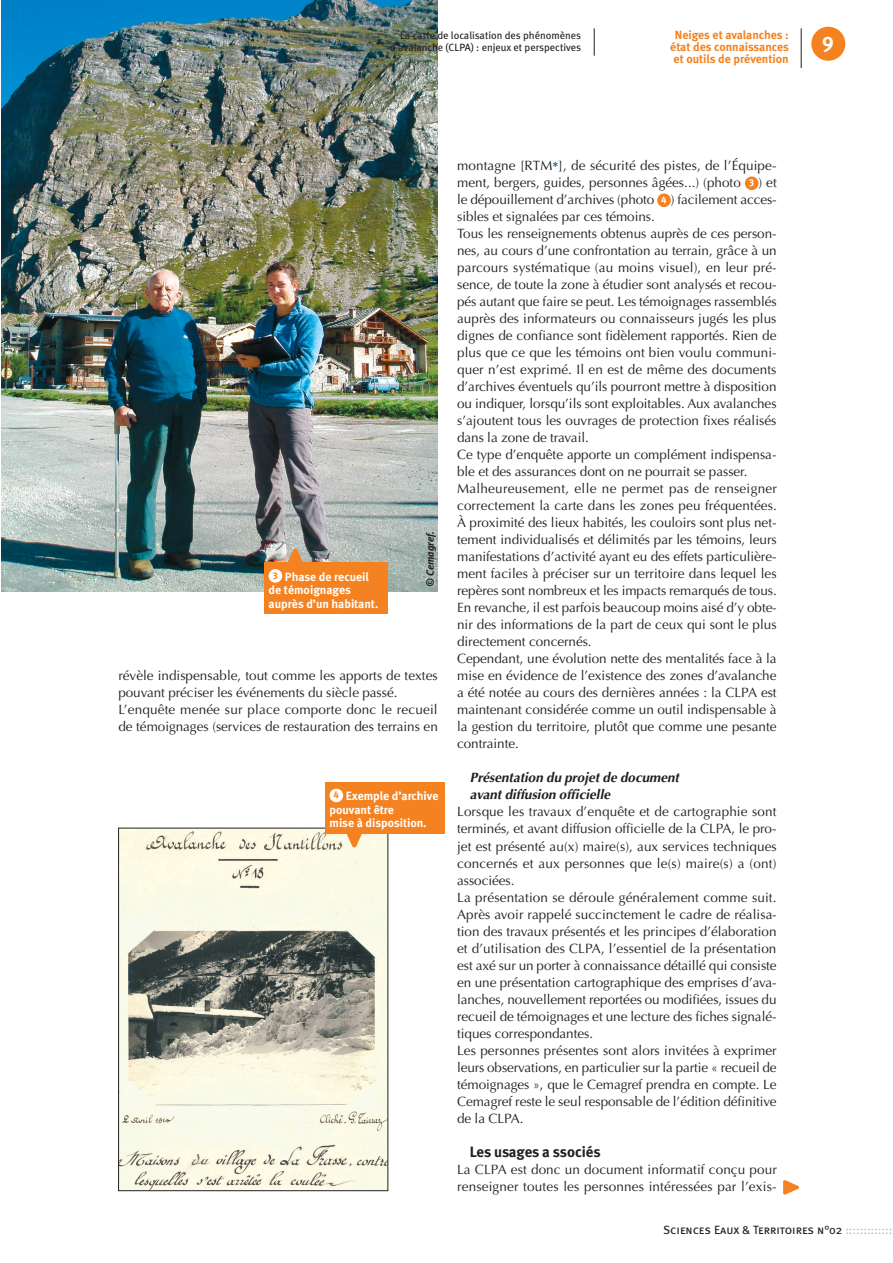
<style>
.page{position:relative;width:893px;height:1263px;background:#fff}
.page>*{position:absolute;margin:0;border:0;box-sizing:border-box;transform-origin:0 0}
.t1{font:21px "Meta Bold Caps Expert";color:#fff}
.t2{font:700 15px "Meta";letter-spacing:-.005em;color:#231f20}
.t3{font:13.5px/17px "Optima";color:#231f20;text-align:justify}
.t4{font:italic 700 13.5px/17px "Optima";letter-spacing:-.005em;color:#231f20}
.légende{font:12px/13.5px "Meta Bold LF";color:#fff}
.roulette_section{font:700 12px "Meta";color:#f58220}
.t5{font:12px "Meta Book Caps";letter-spacing:-.005em;color:#231f20}
.roulette_article{font:10.5px/12px "Meta Book LF";color:#231f20;text-align:right}
.crédit_photo{font:italic 10.5px "Meta Bold LF";color:#231f20}
.t6{font:9.75px "Meta Bold LF";color:#fff}
.t7{font:9.75px "Meta Bold LF";color:#f58220}
.s1{font-weight:700;color:#005c8a}
.s2{color:#bcbdc0}
</style>
<div class="page">
<div style="left:745px;top:176px;width:13px;height:14px;background:#f58220;border-radius:50%"></div>
<div style="left:657px;top:193px;width:14px;height:14px;background:#f58220;border-radius:50%"></div>
<img style="left:120px;top:830px;width:266px;height:359px">
<div style="left:118px;top:828px;width:270px;height:363px;border:1px solid #231f20"></div>
<img style="left:2px;top:0;width:436px;height:591px">
<svg style="left:282px;top:540px;width:25px;height:23px"></svg>
<div style="left:264px;top:563px;width:124px;height:51px;background:#f58220"></div>
<div style="left:269px;top:569px;width:13px;height:14px;background:#fff;border-radius:50%"></div>
<svg style="left:783px;top:1180px;width:17px;height:15px"></svg>
<div style="left:325px;top:782px;width:120px;height:51px;background:#f58220"></div>
<div style="left:330px;top:789px;width:13px;height:13px;background:#fff;border-radius:50%"></div>
<svg style="left:342px;top:833px;width:25px;height:23px"></svg>
<div style="left:811px;top:27px;width:34px;height:34px;background:#f58220;border-radius:50%"></div>
<hr style="left:801px;top:28px;width:1px;height:40px;background:#231f20">
<svg style="left:594px;top:28px;width:1px;height:28px"></svg>
<p class="roulette_article" style="left:390px;top:29px;width:193px">La carte de localisation des phénomènes d’avalanche (CLPA) : enjeux et perspectives</p>
<p class="roulette_section" style="left:675px;top:28px;width:115px">Neiges et avalanches :</p>
<p class="roulette_section" style="left:670px;top:40px;width:120px">état des connaissances</p>
<p class="roulette_section" style="left:674px;top:52px;width:117px">et outils de prévention</p>
<h1 class="t1" style="left:822px;top:31px;width:13px">9</h1>
<p class="légende" style="left:269px;top:570px;width:111px;text-indent:16px">Phase de recueil de témoignages auprès d’un habitant.</p>
<p class="t7" style="left:272px;top:570px;width:7px">3</p>
<p class="crédit_photo" style="left:424px;top:587px;width:58px;rotate:-90deg">© Cemagref.</p>
<p class="t3" style="left:118px;top:667px;width:321px">révèle indispensable, tout comme les apports de textes pouvant préciser les événements du siècle passé.</p>
<p class="t3" style="left:118px;top:701px;width:321px">L’enquête menée sur place comporte donc le recueil de témoignages (services de restauration des terrains en</p>
<p class="légende" style="left:330px;top:789px;width:110px;text-indent:16px">Exemple d’archive pouvant être<br>mise à disposition.</p>
<p class="t7" style="left:333px;top:789px;width:7px">4</p>
<p class="t3" style="left:457px;top:157px;width:321px">montagne [RTM<span class="s1">*</span>], de sécurité des pistes, de l’Équipe&shy;ment, bergers, guides, personnes âgées...) (photo</p>
<p class="t6" style="left:749px;top:177px;width:7px">3</p>
<p class="t3" style="left:758px;top:174px;width:20px">) et</p>
<p class="t3" style="left:457px;top:191px;width:199px">le dépouillement d’archives (photo</p>
<p class="t6" style="left:661px;top:194px;width:7px">4</p>
<p class="t3" style="left:671px;top:191px;width:108px">) facilement acces-</p>
<p class="t3" style="left:457px;top:208px;width:199px">sibles et signalées par ces témoins.</p>
<p class="t3" style="left:457px;top:225px;width:321px">Tous les renseignements obtenus auprès de ces person&shy;nes, au cours d’une confrontation au terrain, grâce à un parcours systématique (au moins visuel), en leur pré&shy;sence, de toute la zone à étudier sont analysés et recou&shy;pés autant que faire se peut. Les témoignages rassemblés auprès des informateurs ou connaisseurs jugés les plus dignes de confiance sont fidèlement rapportés. Rien de plus que ce que les témoins ont bien voulu communi&shy;quer n’est exprimé. Il en est de même des documents d’archives éventuels qu’ils pourront mettre à disposition ou indiquer, lorsqu’ils sont exploitables. Aux avalanches s’ajoutent tous les ouvrages de protection fixes réalisés dans la zone de travail.</p>
<p class="t3" style="left:457px;top:446px;width:321px">Ce type d’enquête apporte un complément indispensa&shy;ble et des assurances dont on ne pourrait se passer.</p>
<p class="t3" style="left:457px;top:480px;width:321px">Malheureusement, elle ne permet pas de renseigner correctement la carte dans les zones peu fréquentées.<br>À proximité des lieux habités, les couloirs sont plus net&shy;tement individualisés et délimités par les témoins, leurs manifestations d’activité ayant eu des effets particulière&shy;ment faciles à préciser sur un territoire dans lequel les repères sont nombreux et les impacts remarqués de tous.<br>En revanche, il est parfois beaucoup moins aisé d’y obte&shy;nir des informations de la part de ceux qui sont le plus directement concernés.</p>
<p class="t3" style="left:457px;top:650px;width:321px">Cependant, une évolution nette des mentalités face à la mise en évidence de l’existence des zones d’avalanche a été notée au cours des dernières années : la CLPA est maintenant considérée comme un outil indispensable à la gestion du territoire, plutôt que comme une pesante contrainte.</p>
<h4 class="t4" style="left:470px;top:769px;width:211px">Présentation du projet de document avant diffusion officielle</h4>
<p class="t3" style="left:457px;top:804px;width:321px">Lorsque les travaux d’enquête et de cartographie sont terminés, et avant diffusion officielle de la CLPA, le pro&shy;jet est présenté au(x) maire(s), aux services techniques concernés et aux personnes que le(s) maire(s) a (ont) associées.</p>
<p class="t3" style="left:457px;top:889px;width:321px">La présentation se déroule généralement comme suit.<br>Après avoir rappelé succinctement le cadre de réalisa&shy;tion des travaux présentés et les principes d’élaboration et d’utilisation des CLPA, l’essentiel de la présentation est axé sur un porter à connaissance détaillé qui consiste en une présentation cartographique des emprises d’ava&shy;lanches, nouvellement reportées ou modifiées, issues du recueil de témoignages et une lecture des fiches signalé&shy;tiques correspondantes.</p>
<p class="t3" style="left:457px;top:1042px;width:321px">Les personnes présentes sont alors invitées à exprimer leurs observations, en particulier sur la partie « recueil de témoignages », que le Cemagref prendra en compte. Le Cemagref reste le seul responsable de l’édition définitive de la CLPA.</p>
<h3 class="t2" style="left:470px;top:1142px;width:132px">Les usages a ssociés</h3>
<p class="t3" style="left:457px;top:1161px;width:321px">La CLPA est donc un document informatif conçu pour renseigner toutes les personnes intéressées par l’exis-</p>
<p class="t5" style="left:663px;top:1223px;width:231px">Sciences Eaux &amp; Territoires n°02 <span class="s2">:::::::::::::</span></p>
</div>
